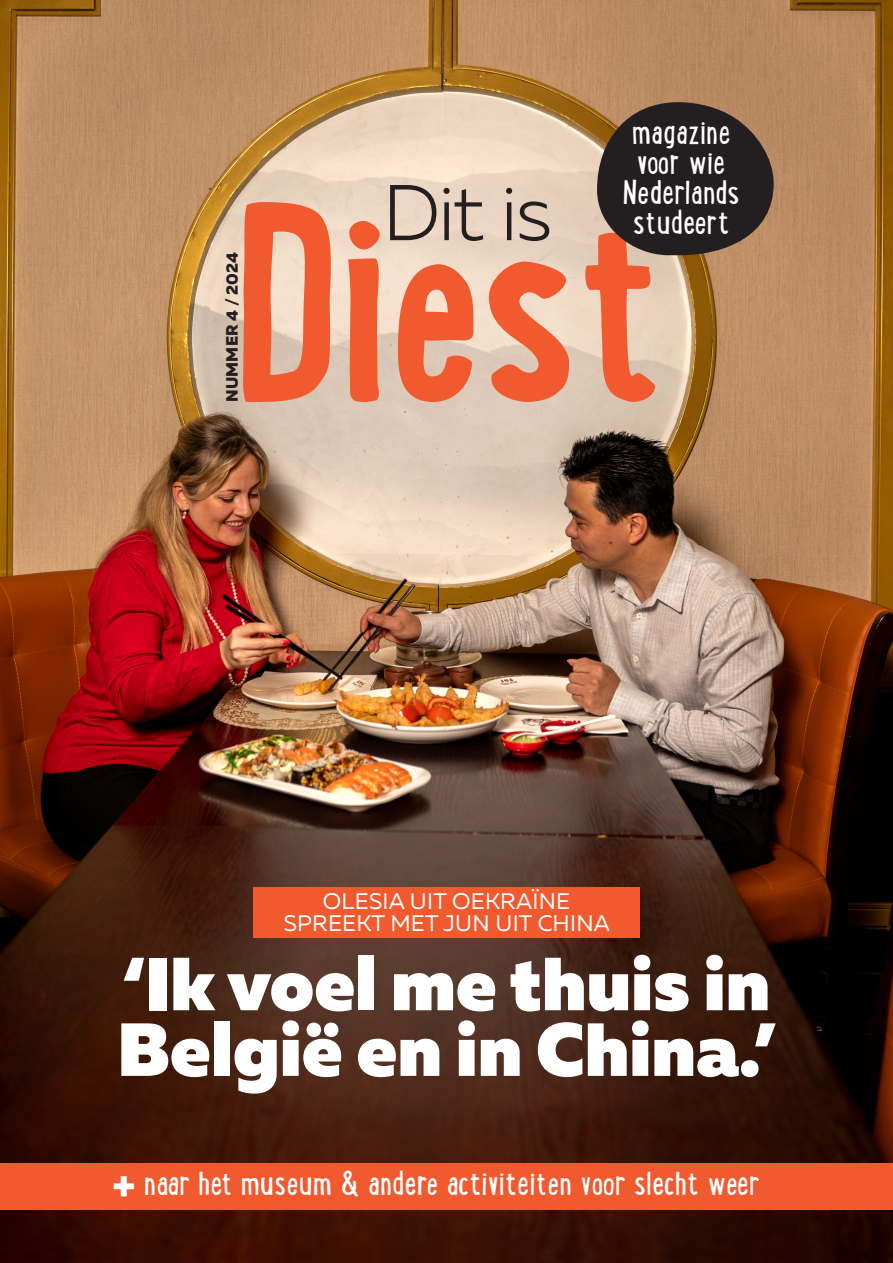
<style>
.page{position:relative;width:893px;height:1263px;background:#fff}
.page>*{position:absolute;margin:0;border:0;box-sizing:border-box;transform-origin:0 0}
.t1{font:700 245.85px "Lunch Box";color:#f1592f}
.t2{font:300 78.75px "Muller";color:#231f20}
.t3{font:900 75px/65.6px "Muller";color:#fff}
.t4{font:30px/30px "Lunch Box";color:#fff;text-align:center}
.SubHeader{font:22.5px/22.5px "Muller";letter-spacing:.01em;color:#fff;text-align:center}
.InterTitle{font:800 16.5px "Muller";letter-spacing:.01em;color:#231f20}
.s1{font-family:"Muller";font-weight:800;font-size:42px}
</style>
<div class="page">
<img style="left:0;top:0;width:893px;height:1254px">
<svg style="left:0;top:1254px;width:893px;height:9px;background:#300a01"></svg>
<div style="left:253px;top:887px;width:387px;height:50px;background:#f1592f"></div>
<div style="left:0;top:1163px;width:893px;height:47px;background:#f1592f"></div>
<svg style="left:597px;top:102px;width:177px;height:153px;background:#423730"></svg>
<p class="t4" style="left:623px;top:116px;width:119px">magazine voor wie<br>Nederlands studeert</p>
<p class="t2" style="left:382px;top:166px;width:171px">Dit is</p>
<p class="t1" style="left:233px;top:104px;width:435px">Diest</p>
<p class="InterTitle" style="left:222px;top:402px;width:151px;rotate:-90deg">NUMMER 4 / 2024</p>
<p class="SubHeader" style="left:284px;top:889px;width:328px">OLESIA UIT OEKRAÏNE<br>SPREEKT MET JUN UIT CHINA</p>
<p class="t3" style="left:117px;top:952px;width:660px">‘Ik voel me thuis in<br>België en in China.’</p>
<p class="t4" style="left:112px;top:1167px;width:648px"><span class="s1">+</span> naar het museum &amp; andere activiteiten voor slecht weer</p>
</div>
